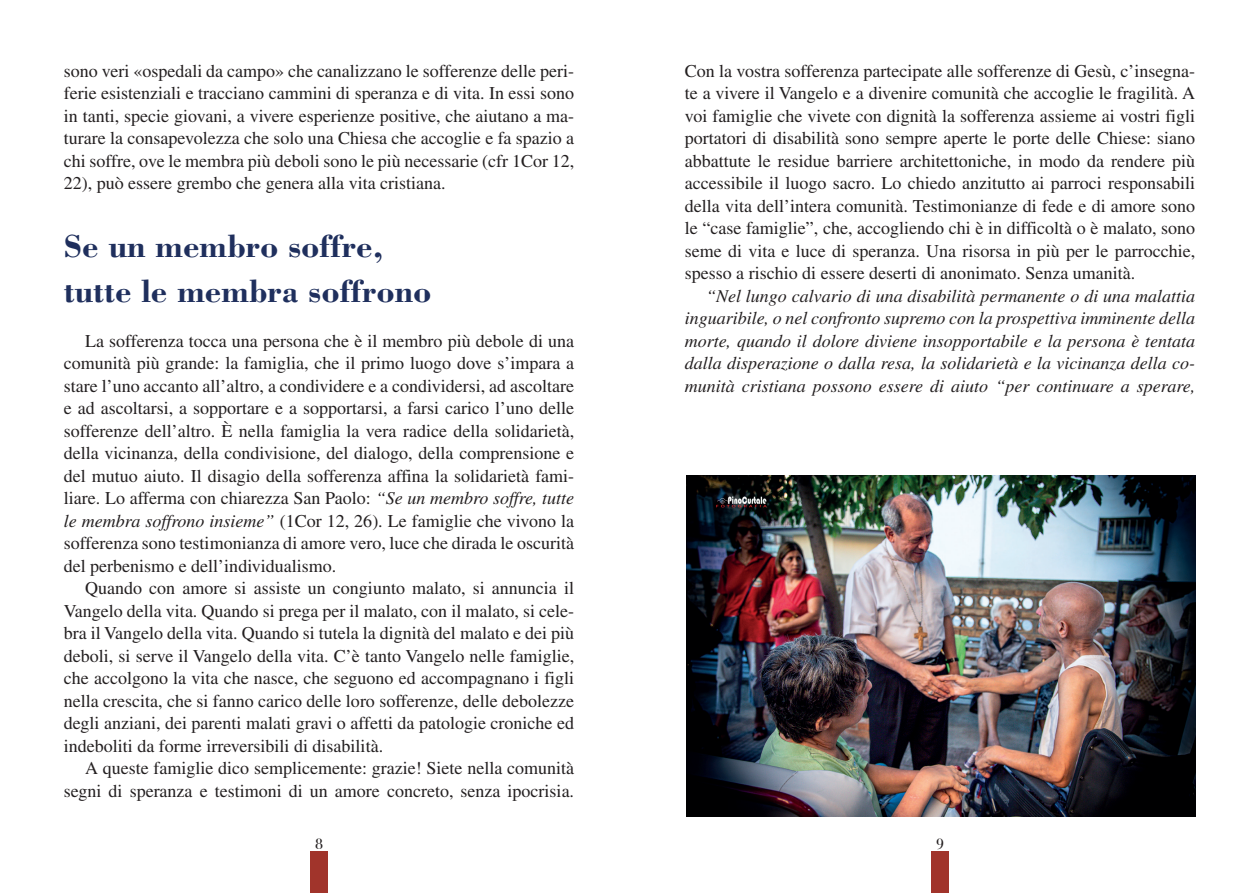
<style>
.page{position:relative;width:1259px;height:893px;background:#fff}
.page>*{position:absolute;margin:0;border:0;box-sizing:border-box;transform-origin:0 0}
.t1{font:700 33px/45px "Bodoni Std";color:#1f2f5d}
.t2{font:18px/22.5px "Times LT Std";color:#231f20;text-align:justify}
.t3{font:italic 18px/22.5px "Times LT Std";color:#231f20;text-align:justify}
.t4{font:15px "Bodoni Svty Two ITCTT";color:#231f20}
.s1{font-style:italic}
</style>
<div class="page">
<div style="left:310px;top:851px;width:17px;height:42px;background:#a1342b"></div>
<div style="left:931px;top:851px;width:17px;height:42px;background:#a1342b"></div>
<img style="left:686px;top:475px;width:509px;height:341px">
<p class="t2" style="left:64px;top:59px;width:512px">sono veri «ospedali da campo» che canalizzano le sofferenze delle peri&shy;ferie esistenziali e tracciano cammini di speranza e di vita. In essi sono in tanti, specie giovani, a vivere esperienze positive, che aiutano a ma&shy;turare la consapevolezza che solo una Chiesa che accoglie e fa spazio a chi soffre, ove le membra più deboli sono le più necessarie (cfr 1Cor 12, 22), può essere grembo che genera alla vita cristiana.</p>
<h1 class="t1" style="left:64px;top:222px;width:369px">Se un membro soffre, tutte le membra soffrono</h1>
<p class="t2" style="left:64px;top:329px;width:512px;text-indent:21px">La sofferenza tocca una persona che è il membro più debole di una comunità più grande: la famiglia, che il primo luogo dove s’impara a stare l’uno accanto all’altro, a condividere e a condividersi, ad ascoltare e ad ascoltarsi, a sopportare e a sopportarsi, a farsi carico l’uno delle sofferenze dell’altro. È nella famiglia la vera radice della solidarietà, della vicinanza, della condivisione, del dialogo, della comprensione e del mutuo aiuto. Il disagio della sofferenza affina la solidarietà fami&shy;liare. Lo afferma con chiarezza San Paolo: <span class="s1">“Se un membro soffre, tutte le membra soffrono insieme”</span> (1Cor 12, 26). Le famiglie che vivono la sofferenza sono testimonianza di amore vero, luce che dirada le oscurità del perbenismo e dell’individualismo.</p>
<p class="t2" style="left:64px;top:577px;width:512px;text-indent:21px">Quando con amore si assiste un congiunto malato, si annuncia il Vangelo della vita. Quando si prega per il malato, con il malato, si cele&shy;bra il Vangelo della vita. Quando si tutela la dignità del malato e dei più deboli, si serve il Vangelo della vita. C’è tanto Vangelo nelle famiglie, che accolgono la vita che nasce, che seguono ed accompagnano i figli nella crescita, che si fanno carico delle loro sofferenze, delle debolezze degli anziani, dei parenti malati gravi o affetti da patologie croniche ed indeboliti da forme irreversibili di disabilità.</p>
<p class="t2" style="left:64px;top:757px;width:512px;text-align:right">A queste famiglie dico semplicemente: grazie! Siete nella comunità segni di speranza e testimoni di un amore concreto, senza ipocrisia.</p>
<p class="t2" style="left:685px;top:59px;width:512px">Con la vostra sofferenza partecipate alle sofferenze di Gesù, c’insegna&shy;te a vivere il Vangelo e a divenire comunità che accoglie le fragilità. A voi famiglie che vivete con dignità la sofferenza assieme ai vostri figli portatori di disabilità sono sempre aperte le porte delle Chiese: siano abbattute le residue barriere architettoniche, in modo da rendere più accessibile il luogo sacro. Lo chiedo anzitutto ai parroci responsabili della vita dell’intera comunità. Testimonianze di fede e di amore sono le “case famiglie”, che, accogliendo chi è in difficoltà o è malato, sono seme di vita e luce di speranza. Una risorsa in più per le parrocchie, spesso a rischio di essere deserti di anonimato. Senza umanità.</p>
<p class="t3" style="left:685px;top:284px;width:512px;text-indent:21px">“Nel lungo calvario di una disabilità permanente o di una malattia inguaribile, o nel confronto supremo con la prospettiva imminente della morte, quando il dolore diviene insopportabile e la persona è tentata dalla disperazione o dalla resa, la solidarietà e la vicinanza della co&shy;munità cristiana possono essere di aiuto “per continuare a sperare,</p>
<p class="t4" style="left:315px;top:831px;width:9px">8</p>
<p class="t4" style="left:936px;top:831px;width:9px">9</p>
</div>
